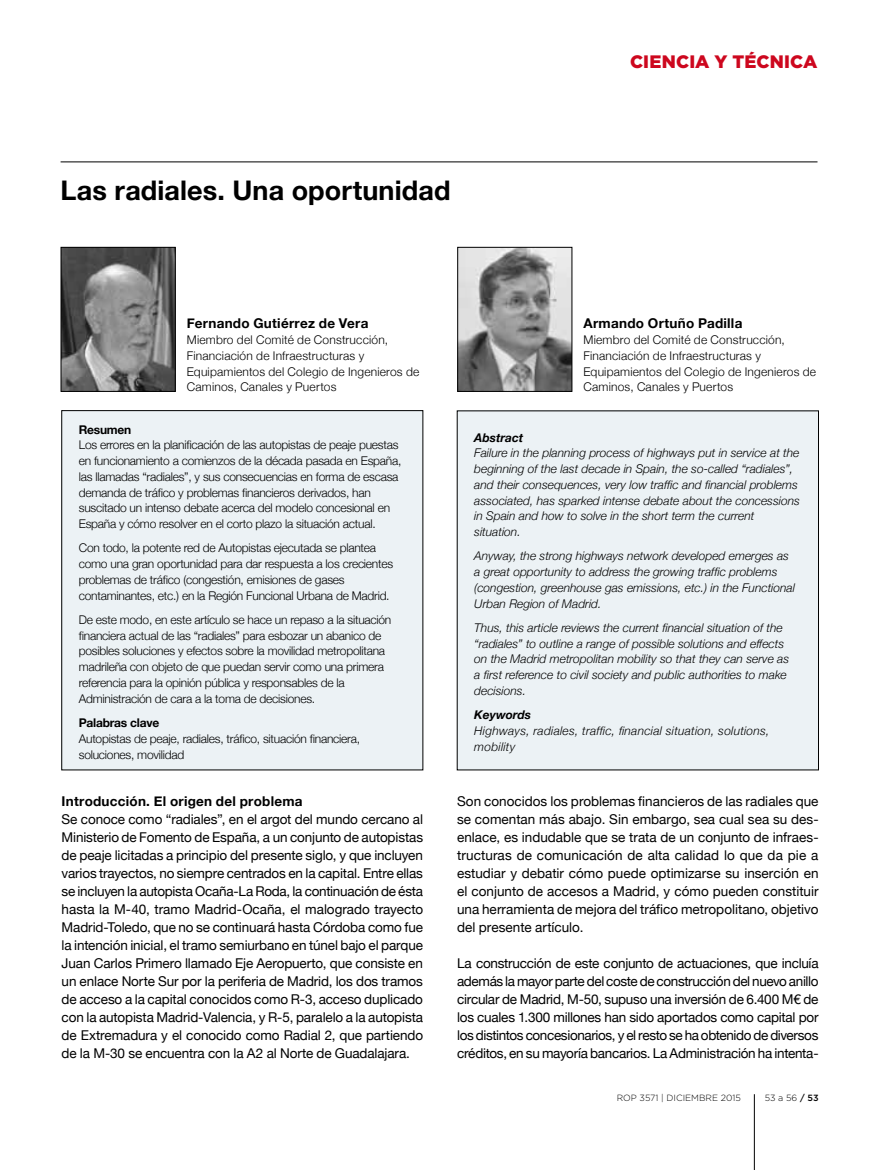
<style>
.page{position:relative;width:893px;height:1170px;background:#fff}
.page>*{position:absolute;margin:0;border:0;box-sizing:border-box;transform-origin:0 0}
.t1{font:700 27px "Helvetica Neue";letter-spacing:.005em;color:#000}
.t2{font:900 18px "Gotham";letter-spacing:.005em;color:#cd071e}
.t3{font:13.5px/18px "Helvetica Neue";letter-spacing:-.01em;color:#000;text-align:justify}
.t4{font:700 13.5px "Helvetica Neue";letter-spacing:.02em;color:#000}
.t5{font:300 12px/15.8px "Helvetica Neue";letter-spacing:-.02em;color:#000}
.t6{font:italic 300 12px/15.8px "Helvetica Neue";color:#000}
.t7{font:300 12px/15.8px "Helvetica Neue";letter-spacing:.015em;color:#000}
.t8{font:italic 300 12px/15.8px "Helvetica Neue";letter-spacing:.02em;color:#000}
.t9{font:700 12px "Helvetica Neue";letter-spacing:-.02em;color:#000}
.t10{font:italic 700 12px "Helvetica Neue";color:#000}
.t11{font:300 9px "Gotham";color:#000}
.s1{font-weight:500}
</style>
<div class="page">
<hr style="left:754px;top:1094px;width:1px;height:75px;background:#000">
<hr style="left:61px;top:162px;width:756px;height:1px;background:#000">
<div style="left:62px;top:410px;width:361px;height:359px;background:#ecf2f5"></div>
<div style="left:457px;top:411px;width:361px;height:358px;background:#ecf2f5"></div>
<img style="left:63px;top:249px;width:111px;height:141px">
<div style="left:61px;top:247px;width:115px;height:145px;border:1px solid #000"></div>
<img style="left:459px;top:249px;width:111px;height:141px">
<div style="left:457px;top:247px;width:115px;height:145px;border:1px solid #000"></div>
<h1 class="t1" style="left:61px;top:174px;width:391px">Las radiales. Una oportunidad</h1>
<h2 class="t2" style="left:630px;top:50px;width:189px">CIENCIA Y TÉCNICA</h2>
<p class="t4" style="left:187px;top:315px;width:183px">Fernando Gutiérrez de Vera</p>
<p class="t7" style="left:187px;top:332px;width:234px">Miembro del Comité de Construcción, Financiación de Infraestructuras y Equipamientos del Colegio de Ingenieros de Caminos, Canales y Puertos</p>
<p class="t9" style="left:79px;top:422px;width:54px">Resumen</p>
<p class="t5" style="left:79px;top:437px;width:324px">Los errores en la planificación de las autopistas de peaje puestas en funcionamiento a comienzos de la década pasada en España, las llamadas “radiales”, y sus consecuencias en forma de escasa demanda de tráfico y problemas financieros derivados, han suscitado un intenso debate acerca del modelo concesional en España y cómo resolver en el corto plazo la situación actual.</p>
<p class="t5" style="left:79px;top:540px;width:316px">Con todo, la potente red de Autopistas ejecutada se plantea como una gran oportunidad para dar respuesta a los crecientes problemas de tráfico (congestión, emisiones de gases contaminantes, etc.) en la Región Funcional Urbana de Madrid.</p>
<p class="t5" style="left:79px;top:611px;width:314px">De este modo, en este artículo se hace un repaso a la situación financiera actual de las “radiales” para esbozar un abanico de posibles soluciones y efectos sobre la movilidad metropolitana madrileña con objeto de que puedan servir como una primera referencia para la opinión pública y responsables de la Administración de cara a la toma de decisiones.</p>
<p class="t9" style="left:79px;top:715px;width:82px">Palabras clave</p>
<p class="t5" style="left:79px;top:730px;width:283px">Autopistas de peaje, radiales, tráfico, situación financiera, soluciones, movilidad</p>
<p class="t4" style="left:62px;top:792px;width:242px">Introducción. El origen del problema</p>
<p class="t3" style="left:62px;top:810px;width:363px">Se conoce como “radiales”, en el argot del mundo cercano al Ministerio de Fomento de España, a un conjunto de autopistas de peaje licitadas a principio del presente siglo, y que incluyen varios trayectos, no siempre centrados en la capital. Entre ellas se incluyen la autopista Ocaña-La Roda, la continuación de ésta hasta la M-40, tramo Madrid-Ocaña, el malogrado trayecto Madrid-Toledo, que no se continuará hasta Córdoba como fue la intención inicial, el tramo semiurbano en túnel bajo el parque Juan Carlos Primero llamado Eje Aeropuerto, que consiste en un enlace Norte Sur por la periferia de Madrid, los dos tramos de acceso a la capital conocidos como R-3, acceso duplicado con la autopista Madrid-Valencia, y R-5, paralelo a la autopista de Extremadura y el conocido como Radial 2, que partiendo de la M-30 se encuentra con la A2 al Norte de Guadalajara.</p>
<p class="t4" style="left:583px;top:315px;width:160px">Armando Ortuño Padilla</p>
<p class="t7" style="left:583px;top:332px;width:234px">Miembro del Comité de Construcción, Financiación de Infraestructuras y Equipamientos del Colegio de Ingenieros de Caminos, Canales y Puertos</p>
<p class="t10" style="left:474px;top:430px;width:50px">Abstract</p>
<p class="t6" style="left:474px;top:445px;width:327px">Failure in the planning process of highways put in service at the beginning of the last decade in Spain, the so-called “radiales”, and their consequences, very low traffic and financial problems associated, has sparked intense debate about the concessions in Spain and how to solve in the short term the current situation.</p>
<p class="t6" style="left:474px;top:548px;width:322px">Anyway, the strong highways network developed emerges as a great opportunity to address the growing traffic problems (congestion, greenhouse gas emissions, etc.) in the Functional Urban Region of Madrid.</p>
<p class="t6" style="left:474px;top:619px;width:316px">Thus, this article reviews the current financial situation of the “radiales” to outline a range of possible solutions and effects on the Madrid metropolitan mobility so that they can serve as a first reference to civil society and public authorities to make decisions.</p>
<p class="t10" style="left:474px;top:707px;width:58px">Keywords</p>
<p class="t8" style="left:474px;top:722px;width:297px">Highways, radiales, traffic, financial situation, solutions, mobility</p>
<p class="t3" style="left:457px;top:792px;width:363px">Son conocidos los problemas financieros de las radiales que se comentan más abajo. Sin embargo, sea cual sea su des&shy;enlace, es indudable que se trata de un conjunto de infraes&shy;tructuras de comunicación de alta calidad lo que da pie a estudiar y debatir cómo puede optimizarse su inserción en el conjunto de accesos a Madrid, y cómo pueden constituir una herramienta de mejora del tráfico metropolitano, objetivo del presente artículo.</p>
<p class="t3" style="left:457px;top:954px;width:363px">La construcción de este conjunto de actuaciones, que incluía además la mayor parte del coste de construcción del nuevo anillo circular de Madrid, M-50, supuso una inversión de 6.400 M€ de los cuales 1.300 millones han sido aportados como capital por los distintos concesionarios, y el resto se ha obtenido de diversos créditos, en su mayoría bancarios. La Administración ha intenta-</p>
<p class="t11" style="left:765px;top:1092px;width:55px">53 a 56 <span class="s1">/ 53</span></p>
<p class="t11" style="left:617px;top:1092px;width:126px">ROP 3571 | DICIEMBRE 2015</p>
</div>
